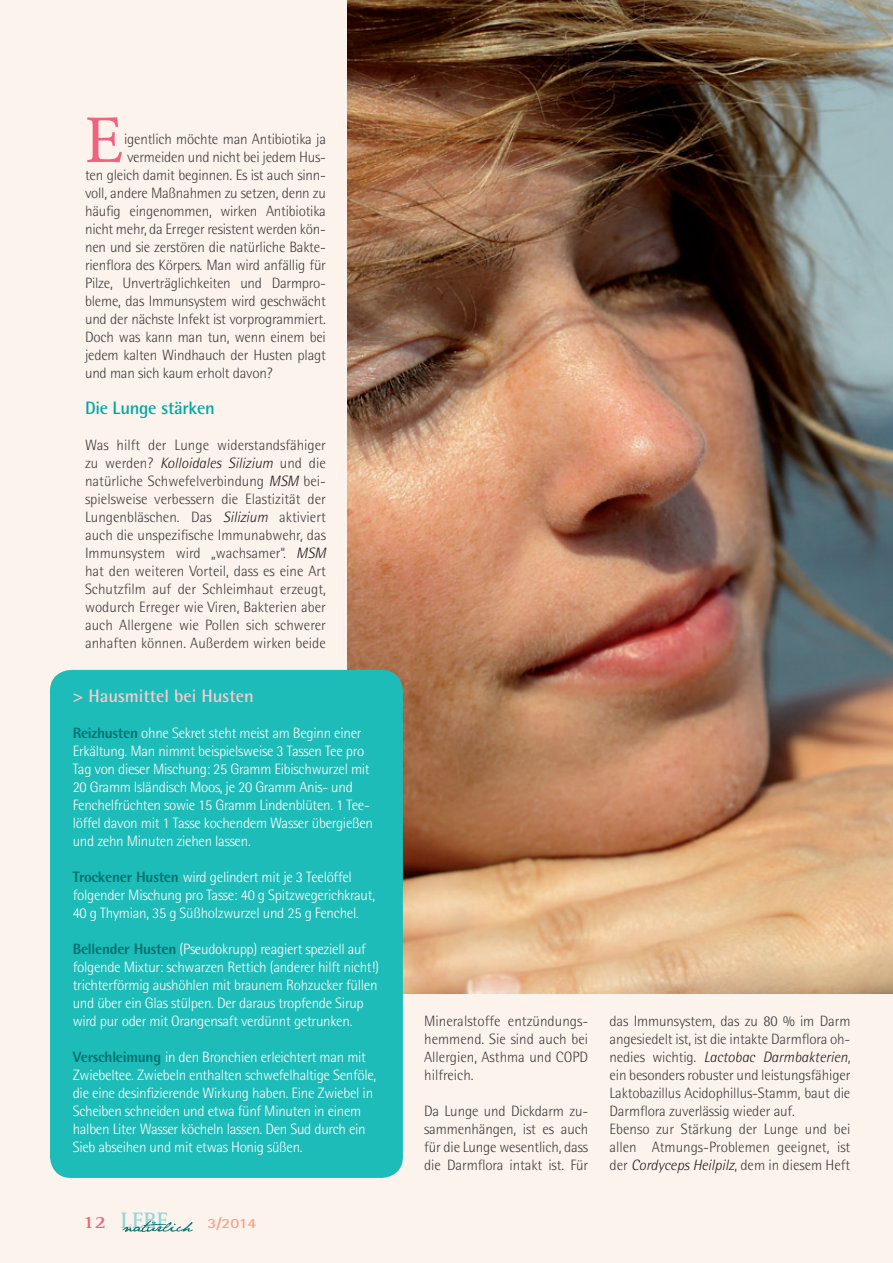
<style>
.page{position:relative;width:893px;height:1263px;background:#fdf3ed}
.page>*{position:absolute;margin:0;border:0;box-sizing:border-box;transform-origin:0 0}
.t1{font:63px "Garamond BQ";color:#f06380}
.t2{font:700 23.1px "Rotis Serif";color:#94d5d5;scale:.91 1}
.t3{font:700 18px "AT Rotis Semi Sans";color:#f9c9cc}
.t4{font:700 18px "AT Rotis Semi Sans";letter-spacing:-.015em;color:#00a9a3}
.t5{font:300 15px/18px "AT Rotis Semi Sans";letter-spacing:-.015em;color:#3e3e3f;text-align:justify}
.t6{font:300 15px/18px "AT Rotis Semi Sans";letter-spacing:-.02em;color:#fff}
.t7{font:700 14.1px "AT Rotis Sans Serif";color:#f7a185;scale:1.18 1}
.s1{font-style:italic;color:#231f20}
.s2{font-weight:800;color:#007370}
.s3{font-size:17.85px;color:#f06380}
</style>
<div class="page">
<img style="left:347px;top:0;width:546px;height:993px">
<svg style="left:122px;top:1220px;width:71px;height:12px"></svg>
<div style="left:50px;top:670px;width:353px;height:508px;background:#1dbcb9;border-radius:21px"></div>
<h1 class="t1" style="left:85px;top:103px;width:40px">E</h1>
<p class="t5" style="left:124px;top:131px;width:203px">igentlich möchte man Antibiotika ja</p>
<p class="t5" style="left:127px;top:149px;width:200px">vermeiden und nicht bei jedem Hus-</p>
<p class="t5" style="left:85px;top:167px;width:242px">ten gleich damit beginnen. Es ist auch sinn-</p>
<p class="t5" style="left:85px;top:185px;width:242px">voll, andere Maßnahmen zu setzen, denn zu</p>
<p class="t5" style="left:85px;top:203px;width:242px">häufig eingenommen, wirken Antibiotika</p>
<p class="t5" style="left:85px;top:221px;width:242px">nicht mehr, da Erreger resistent werden kön-</p>
<p class="t5" style="left:85px;top:239px;width:242px">nen und sie zerstören die natürliche Bakte-</p>
<p class="t5" style="left:85px;top:257px;width:242px">rienflora des Körpers. Man wird anfällig für</p>
<p class="t5" style="left:85px;top:275px;width:242px">Pilze, Unverträglichkeiten und Darmpro-</p>
<p class="t5" style="left:85px;top:293px;width:242px">bleme, das Immunsystem wird geschwächt</p>
<p class="t5" style="left:85px;top:311px;width:242px">und der nächste Infekt ist vorprogrammiert.</p>
<p class="t5" style="left:85px;top:329px;width:242px">Doch was kann man tun, wenn einem bei</p>
<p class="t5" style="left:85px;top:347px;width:242px">jedem kalten Windhauch der Husten plagt</p>
<p class="t5" style="left:85px;top:365px;width:189px">und man sich kaum erholt davon?</p>
<p class="t4" style="left:85px;top:401px;width:131px">Die Lunge stärken</p>
<p class="t5" style="left:85px;top:437px;width:242px">Was hilft der Lunge widerstandsfähiger zu werden? <span class="s1">Kolloidales Silizium</span> und die natürliche Schwefelverbindung <span class="s1">MSM</span> bei&shy;spielsweise verbessern die Elastizität der Lungenbläschen. Das <span class="s1">Silizium</span> aktiviert auch die unspezifische Immunabwehr, das Immunsystem wird „wachsamer“. <span class="s1">MSM </span>hat den weiteren Vorteil, dass es eine Art Schutzfilm auf der Schleimhaut erzeugt, wodurch Erreger wie Viren, Bakterien aber auch Allergene wie Pollen sich schwerer anhaften können. Außerdem wirken beide</p>
<p class="t3" style="left:73px;top:689px;width:183px">&gt; Hausmittel bei Husten</p>
<p class="t6" style="left:73px;top:725px;width:302px"><span class="s2">Reizhusten</span> ohne Sekret steht meist am Beginn einer Erkältung. Man nimmt beispielsweise 3 Tassen Tee pro Tag von dieser Mischung: 25 Gramm Eibischwurzel mit 20 Gramm Isländisch Moos, je 20 Gramm Anis- und Fenchelfrüchten sowie 15 Gramm Lindenblüten. 1 Tee&shy;löffel davon mit 1 Tasse kochendem Wasser übergießen und zehn Minuten ziehen lassen.</p>
<p class="t6" style="left:73px;top:869px;width:304px"><span class="s2">Trockener Husten</span> wird gelindert mit je 3 Teelöffel folgender Mischung pro Tasse: 40 g Spitzwegerichkraut,<br>40 g Thymian, 35 g Süßholzwurzel und 25 g Fenchel.</p>
<p class="t6" style="left:73px;top:941px;width:308px"><span class="s2">Bellender Husten</span> (Pseudokrupp) reagiert speziell auf folgende Mixtur: schwarzen Rettich (anderer hilft nicht!) trichterförmig aushöhlen mit braunem Rohzucker füllen und über ein Glas stülpen. Der daraus tropfende Sirup wird pur oder mit Orangensaft verdünnt getrunken.</p>
<p class="t6" style="left:73px;top:1049px;width:305px"><span class="s2">Verschleimung</span> in den Bronchien erleichtert man mit Zwiebeltee. Zwiebeln enthalten schwefelhaltige Senföle, die eine desinfizierende Wirkung haben. Eine Zwiebel in Scheiben schneiden und etwa fünf Minuten in einem halben Liter Wasser köcheln lassen. Den Sud durch ein Sieb abseihen und mit etwas Honig süßen.</p>
<h2 class="t2" style="left:83px;top:1206px;width:95px"><span class="s3">12</span> LEBE</h2>
<p class="t7" style="left:207px;top:1217px;width:43px">3/2014</p>
<p class="t5" style="left:424px;top:1013px;width:166px">Mineralstoffe entzündungs&shy;hemmend. Sie sind auch bei Allergien, Asthma und COPD hilfreich.</p>
<p class="t5" style="left:424px;top:1103px;width:166px">Da Lunge und Dickdarm zu&shy;sammenhängen, ist es auch für die Lunge wesentlich, dass die Darmflora intakt ist. Für</p>
<p class="t5" style="left:609px;top:1013px;width:242px;text-align:left">das Immunsystem, das zu 80 % im Darm angesiedelt ist, ist die intakte Darmflora oh&shy;nedies wichtig. <span class="s1">Lactobac Darmbakterien</span>, ein besonders robuster und leistungsfähiger Laktobazillus Acidophillus-Stamm, baut die Darmflora zuverlässig wieder auf.<br>Ebenso zur Stärkung der Lunge und bei allen Atmungs-Problemen geeignet, ist der <span class="s1">Cordyceps Heilpilz</span>, dem in diesem Heft</p>
</div>
